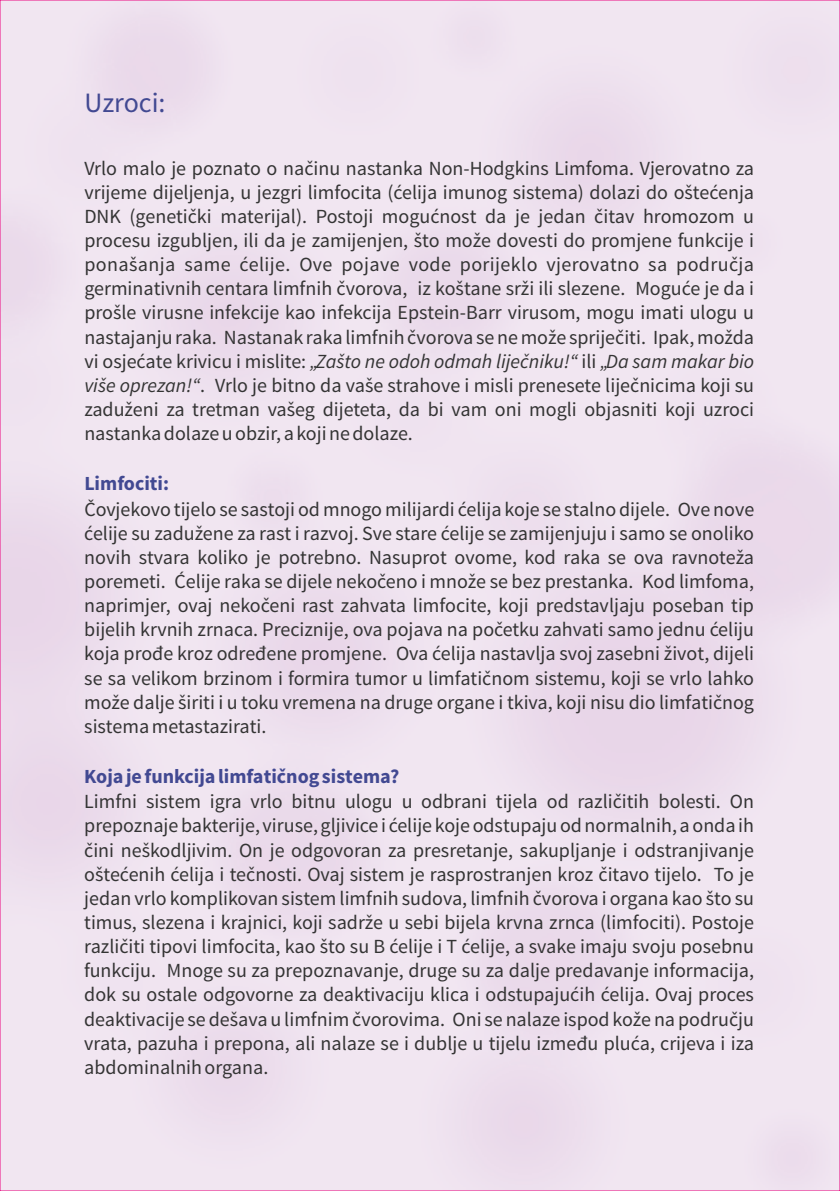
<style>
.page{position:relative;width:840px;height:1191px;background:#fff}
.page>*{position:absolute;margin:0;border:0;box-sizing:border-box;transform-origin:0 0}
.t1{font:28px "Source Sans Pro";color:#424992}
.t2{font:20px/24.2px "Source Sans Pro";color:#343434;text-align:justify}
.t3{font:700 20px "Source Sans Pro";color:#424992}
.s1{font-style:italic}
</style>
<div class="page">
<h1 class="t1" style="left:84px;top:91px;width:83px">Uzroci:</h1>
<p class="t2" style="left:84px;top:157px;width:671px">Vrlo malo je poznato o načinu nastanka Non-Hodgkins Limfoma. Vjerovatno za vrijeme dijeljenja, u jezgri limfocita (ćelija imunog sistema) dolazi do oštećenja DNK (genetički materijal). Postoji mogućnost da je jedan čitav hromozom u procesu izgubljen, ili da je zamijenjen, što može dovesti do promjene funkcije i ponašanja same ćelije. Ove pojave vode porijeklo vjerovatno sa područja germinativnih centara limfnih čvorova, iz koštane srži ili slezene. Moguće je da i prošle virusne infekcije kao infekcija Epstein-Barr virusom, mogu imati ulogu u nastajanju raka. Nastanak raka limfnih čvorova se ne može spriječiti. Ipak, možda vi osjećate krivicu i mislite: <span class="s1">„Zašto ne odoh odmah liječniku!“</span> ili <span class="s1">„Da sam makar bio više oprezan!“</span>. Vrlo je bitno da vaše strahove i misli prenesete liječnicima koji su zaduženi za tretman vašeg dijeteta, da bi vam oni mogli objasniti koji uzroci nastanka dolaze u obzir, a koji ne dolaze.</p>
<p class="t3" style="left:84px;top:475px;width:86px">Limfociti:</p>
<p class="t2" style="left:84px;top:498px;width:671px">Čovjekovo tijelo se sastoji od mnogo milijardi ćelija koje se stalno dijele. Ove nove ćelije su zadužene za rast i razvoj. Sve stare ćelije se zamijenjuju i samo se onoliko novih stvara koliko je potrebno. Nasuprot ovome, kod raka se ova ravnoteža poremeti. Ćelije raka se dijele nekočeno i množe se bez prestanka. Kod limfoma, naprimjer, ovaj nekočeni rast zahvata limfocite, koji predstavljaju poseban tip bijelih krvnih zrnaca. Preciznije, ova pojava na početku zahvati samo jednu ćeliju koja prođe kroz određene promjene. Ova ćelija nastavlja svoj zasebni život, dijeli se sa velikom brzinom i formira tumor u limfatičnom sistemu, koji se vrlo lahko može dalje širiti i u toku vremena na druge organe i tkiva, koji nisu dio limfatičnog sistema metastazirati.</p>
<p class="t3" style="left:84px;top:768px;width:316px">Koja je funkcija limfatičnog sistema?</p>
<p class="t2" style="left:84px;top:791px;width:671px">Limfni sistem igra vrlo bitnu ulogu u odbrani tijela od različitih bolesti. On prepoznaje bakterije, viruse, gljivice i ćelije koje odstupaju od normalnih, a onda ih čini neškodljivim. On je odgovoran za presretanje, sakupljanje i odstranjivanje oštećenih ćelija i tečnosti. Ovaj sistem je rasprostranjen kroz čitavo tijelo. To je jedan vrlo komplikovan sistem limfnih sudova, limfnih čvorova i organa kao što su timus, slezena i krajnici, koji sadrže u sebi bijela krvna zrnca (limfociti). Postoje različiti tipovi limfocita, kao što su B ćelije i T ćelije, a svake imaju svoju posebnu funkciju. Mnoge su za prepoznavanje, druge su za dalje predavanje informacija, dok su ostale odgovorne za deaktivaciju klica i odstupajućih ćelija. Ovaj proces deaktivacije se dešava u limfnim čvorovima. Oni se nalaze ispod kože na području vrata, pazuha i prepona, ali nalaze se i dublje u tijelu između pluća, crijeva i iza abdominalnih organa.</p>
</div>
